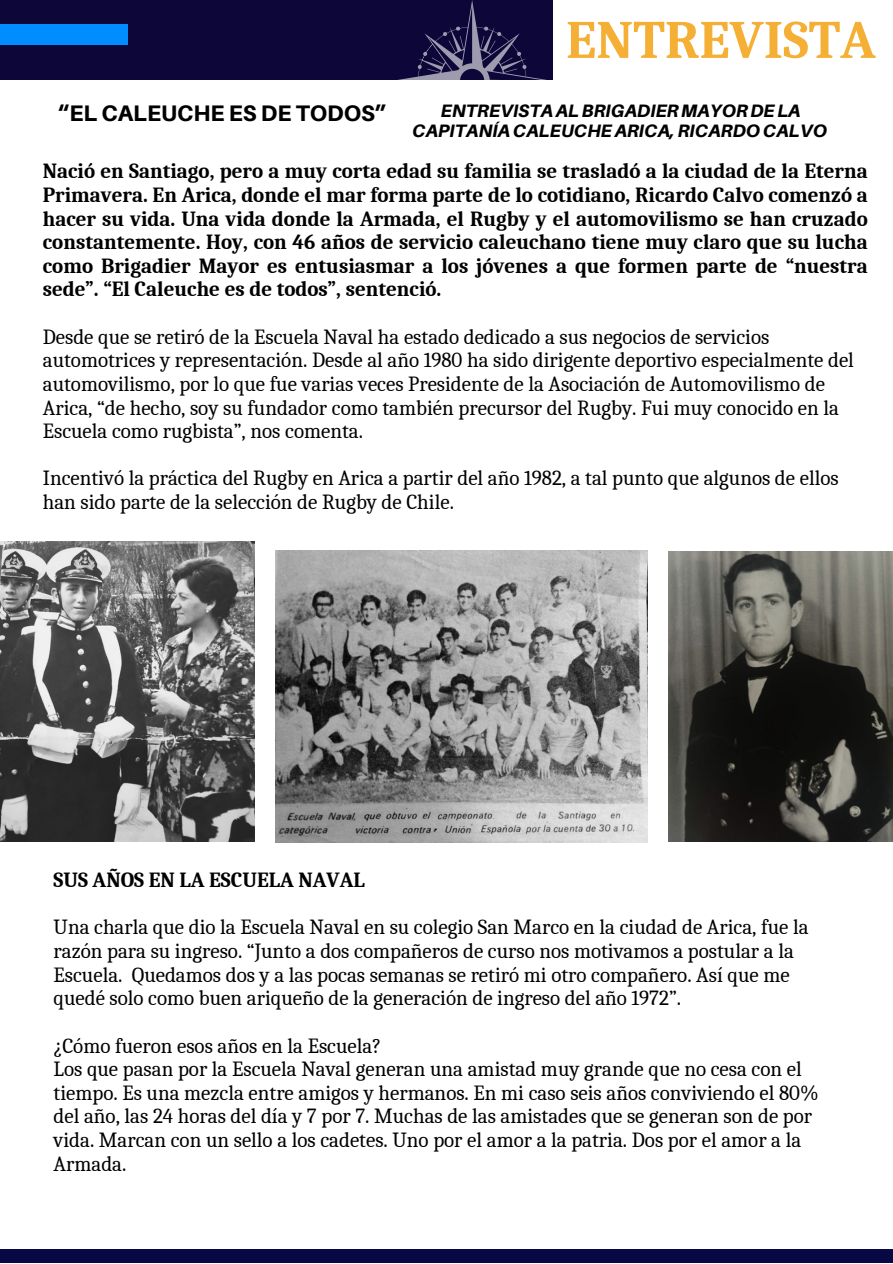
<style>
.page{position:relative;width:893px;height:1264px;background:#fff}
.page>*{position:absolute;margin:0;border:0;box-sizing:border-box;transform-origin:0 0}
.t1{font:700 54px "Caladea";color:#f4af34}
.t2{font:800 22.5px "Aileron";color:#000}
.t3{font:21px/23.5px "Caladea";color:#000}
.t4{font:700 21px/23.5px "Caladea";color:#000;text-align:justify}
.t5{font:italic 800 18px/20.2px "Aileron";color:#000;text-align:center}
</style>
<div class="page">
<div style="left:0;top:0;width:553px;height:79px;background:#0d0639"></div>
<div style="left:0;top:25px;width:127px;height:20px;background:#008dff"></div>
<svg style="left:391px;top:0;width:162px;height:80px"></svg>
<div style="left:0;top:1249px;width:892px;height:13px;background:#080844"></div>
<img style="left:668px;top:551px;width:224px;height:290px">
<img style="left:0;top:541px;width:254px;height:301px">
<img style="left:275px;top:551px;width:372px;height:291px">
<p class="t2" style="left:58px;top:99px;width:331px">“EL CALEUCHE ES DE TODOS”</p>
<p class="t1" style="left:566px;top:9px;width:311px">ENTREVISTA</p>
<p class="t5" style="left:412px;top:100px;width:416px">ENTREVISTAALBRIGADIERMAYORDELA<br>CAPITANÍACALEUCHEARICA,RICARDOCALVO</p>
<p class="t4" style="left:43px;top:160px;width:826px">Nació en Santiago, pero a muy corta edad su familia se trasladó a la ciudad de la Eterna Primavera. En Arica, donde el mar forma parte de lo cotidiano, Ricardo Calvo comenzó a hacer su vida. Una vida donde la Armada, el Rugby y el automovilismo se han cruzado constantemente. Hoy, con 46 años de servicio caleuchano tiene muy claro que su lucha como Brigadier Mayor es entusiasmar a los jóvenes a que formen parte de “nuestra sede”. “El Caleuche es de todos”, sentenció.</p>
<p class="t3" style="left:43px;top:325px;width:812px">Desde que se retiró de la Escuela Naval ha estado dedicado a sus negocios de servicios automotrices y representación. Desde al año 1980 ha sido dirigente deportivo especialmente del automovilismo, por lo que fue varias veces Presidente de la Asociación de Automovilismo de Arica, “de hecho, soy su fundador como también precursor del Rugby. Fui muy conocido en la Escuela como rugbista”, nos comenta.</p>
<p class="t3" style="left:43px;top:467px;width:797px">Incentivó la práctica del Rugby en Arica a partir del año 1982, a tal punto que algunos de ellos han sido parte de la selección de Rugby de Chile.</p>
<p class="t4" style="left:54px;top:868px;width:313px">SUS AÑOS EN LA ESCUELA NAVAL</p>
<p class="t3" style="left:54px;top:915px;width:756px">Una charla que dio la Escuela Naval en su colegio San Marco en la ciudad de Arica, fue la razón para su ingreso. “Junto a dos compañeros de curso nos motivamos a postular a la Escuela. Quedamos dos y a las pocas semanas se retiró mi otro compañero. Así que me quedé solo como buen ariqueño de la generación de ingreso del año 1972”.</p>
<p class="t3" style="left:54px;top:1033px;width:329px">¿Cómo fueron esos años en la Escuela?</p>
<p class="t3" style="left:54px;top:1057px;width:766px">Los que pasan por la Escuela Naval generan una amistad muy grande que no cesa con el tiempo. Es una mezcla entre amigos y hermanos. En mi caso seis años conviviendo el 80% del año, las 24 horas del día y 7 por 7. Muchas de las amistades que se generan son de por vida. Marcan con un sello a los cadetes. Uno por el amor a la patria. Dos por el amor a la Armada.</p>
</div>
